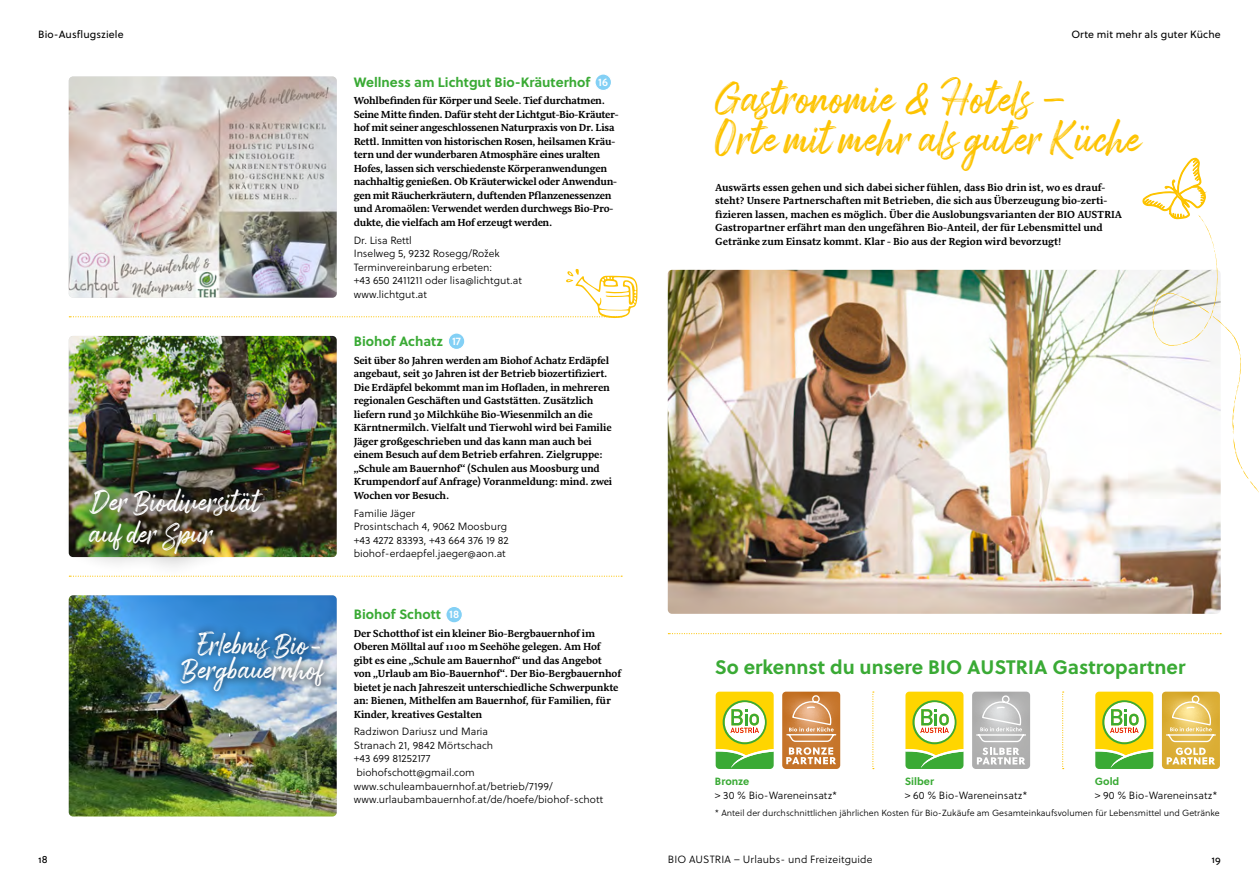
<style>
.page{position:relative;width:1259px;height:893px;background:#fff}
.page>*{position:absolute;margin:0;border:0;box-sizing:border-box;transform-origin:0 0}
.t1{font:40.65px/39.6px "Arsilon";color:#fdc300}
.t2{font:27px/31.5px "Arsilon";color:#fff}
.t3{font:700 19.5px "Soleil";color:#3aaa35}
.t4{font:700 13.5px "Soleil";color:#3aaa35}
.t5{font:10.95px "Soleil Sb";color:#fff}
.t6{font:700 10.5px/13.5px "Sirba";letter-spacing:-.015em;color:#000}
.t7{font:10.5px/13.5px "Soleil Lt";color:#000}
.t8{font:10.5px "Soleil";letter-spacing:.01em;color:#000}
.t9{font:700 10.5px "Soleil";color:#3aaa35}
.t10{font:8.85px "Soleil Lt";color:#000}
</style>
<div class="page">
<svg style="left:290px;top:576px;width:332px;height:1px"></svg>
<img style="left:69px;top:77px;width:268px;height:191px">
<div style="left:595px;top:74px;width:16px;height:17px;background:#83d0f5;border-radius:50%"></div>
<div style="left:594px;top:73px;width:18px;height:18px;border:1px solid #fff;border-radius:50%"></div>
<img style="left:69px;top:336px;width:268px;height:221px">
<div style="left:62px;top:462px;width:228px;height:118px;background:#000;opacity:.47"></div>
<div style="left:448px;top:333px;width:17px;height:16px;background:#83d0f5;border-radius:50%"></div>
<div style="left:448px;top:332px;width:17px;height:18px;border:1px solid #fff;border-radius:50%"></div>
<img style="left:69px;top:595px;width:268px;height:221px">
<div style="left:171px;top:622px;width:162px;height:79px;background:#000;opacity:.4"></div>
<div style="left:446px;top:606px;width:16px;height:17px;background:#83d0f5;border-radius:50%"></div>
<div style="left:445px;top:606px;width:18px;height:17px;border:1px solid #fff;border-radius:50%"></div>
<svg style="left:69px;top:268px;width:569px;height:50px"></svg>
<svg style="left:668px;top:633px;width:553px;height:1px"></svg>
<svg style="left:715px;top:692px;width:58px;height:77px"></svg>
<svg style="left:782px;top:692px;width:58px;height:77px;background:#d4955c"></svg>
<svg style="left:1095px;top:692px;width:58px;height:77px"></svg>
<svg style="left:1162px;top:692px;width:58px;height:77px;background:#e4c160"></svg>
<svg style="left:905px;top:692px;width:58px;height:77px"></svg>
<svg style="left:972px;top:692px;width:58px;height:77px;background:#c2c2c2"></svg>
<svg style="left:872px;top:691px;width:2px;height:78px"></svg>
<svg style="left:1062px;top:691px;width:1px;height:78px"></svg>
<img style="left:668px;top:270px;width:552px;height:344px">
<svg style="left:1142px;top:158px;width:117px;height:371px"></svg>
<p class="t8" style="left:38px;top:26px;width:87px">Bio-Ausflugsziele</p>
<h2 class="t2" style="left:89px;top:485px;width:172px">Der Biodiversität auf der Spur</h2>
<p class="t8" style="left:38px;top:852px;width:11px">18</p>
<h2 class="t2" style="left:180px;top:631px;width:145px;line-height:25.5px;text-align:right">Erlebnis Bio-<br>Bergbauernhof</h2>
<p class="t4" style="left:354px;top:71px;width:238px">Wellness am Lichtgut Bio-Kräuterhof</p>
<p class="t6" style="left:354px;top:94px;width:266px">Wohlbefinden für Körper und Seele. Tief durchatmen.<br>Seine Mitte finden. Dafür steht der Lichtgut-Bio-Kräuter&shy;hof mit seiner angeschlossenen Naturpraxis von Dr. Lisa Rettl. Inmitten von historischen Rosen, heilsamen Kräu&shy;tern und der wunderbaren Atmosphäre eines uralten Hofes, lassen sich verschiedenste Körperanwendungen nachhaltig genießen. Ob Kräuterwickel oder Anwendun&shy;gen mit Räucherkräutern, duftenden Pflanzenessenzen und Aromaölen: Verwendet werden durchwegs Bio-Pro&shy;dukte, die vielfach am Hof erzeugt werden.</p>
<p class="t7" style="left:354px;top:233px;width:170px">Dr. Lisa Rettl<br>Inselweg 5, 9232 Rosegg/Rožek<br>Terminvereinbarung erbeten:<br>+43 650 2411211 oder lisa@lichtgut.at www.lichtgut.at</p>
<p class="t5" style="left:598px;top:74px;width:11px">16</p>
<p class="t4" style="left:354px;top:331px;width:91px">Biohof Achatz</p>
<p class="t6" style="left:354px;top:354px;width:260px">Seit über 80 Jahren werden am Biohof Achatz Erdäpfel angebaut, seit 30 Jahren ist der Betrieb biozertifiziert.<br>Die Erdäpfel bekommt man im Hofladen, in mehreren regionalen Geschäften und Gaststätten. Zusätzlich liefern rund 30 Milchkühe Bio-Wiesenmilch an die Kärntnermilch. Vielfalt und Tierwohl wird bei Familie Jäger großgeschrieben und das kann man auch bei einem Besuch auf dem Betrieb erfahren. Zielgruppe: „Schule am Bauernhof“ (Schulen aus Moosburg und Krumpendorf auf Anfrage) Voranmeldung: mind. zwei Wochen vor Besuch.</p>
<p class="t7" style="left:354px;top:506px;width:156px">Familie Jäger<br>Prosintschach 4, 9062 Moosburg +43 4272 83393, +43 664 376 19 82 biohof-erdaepfel.jaeger@aon.at</p>
<p class="t5" style="left:452px;top:333px;width:10px">17</p>
<p class="t4" style="left:354px;top:604px;width:89px">Biohof Schott</p>
<p class="t6" style="left:354px;top:627px;width:270px">Der Schotthof ist ein kleiner Bio-Bergbauernhof im Oberen Mölltal auf 1100 m Seehöhe gelegen. Am Hof gibt es eine „Schule am Bauernhof“ und das Angebot von „Urlaub am Bio-Bauernhof“. Der Bio-Bergbauernhof bietet je nach Jahreszeit unterschiedliche Schwerpunkte an: Bienen, Mithelfen am Bauernhof, für Familien, für Kinder, kreatives Gestalten</p>
<p class="t7" style="left:354px;top:725px;width:251px">Radziwon Dariusz und Maria<br>Stranach 21, 9842 Mörtschach<br>+43 699 81252177<br>biohofschott@gmail.com www.schuleambauernhof.at/betrieb/7199/ www.urlaubambauernhof.at/de/hoefe/biohof-schott</p>
<p class="t5" style="left:449px;top:606px;width:11px">18</p>
<p class="t8" style="left:1071px;top:26px;width:151px">Orte mit mehr als guter Küche</p>
<h1 class="t1" style="left:715px;top:77px;width:427px">Gastronomie &amp; Hotels –<br>Orte mit mehr als guter Küche</h1>
<p class="t6" style="left:715px;top:181px;width:408px">Auswärts essen gehen und sich dabei sicher fühlen, dass Bio drin ist, wo es drauf&shy;steht? Unsere Partnerschaften mit Betrieben, die sich aus Überzeugung bio-zerti&shy;fizieren lassen, machen es möglich. Über die Auslobungsvarianten der BIO AUSTRIA Gastropartner erfährt man den ungefähren Bio-Anteil, der für Lebensmittel und Getränke zum Einsatz kommt. Klar - Bio aus der Region wird bevorzugt!</p>
<h3 class="t3" style="left:715px;top:652px;width:472px">So erkennst du unsere BIO AUSTRIA Gastropartner</h3>
<p class="t9" style="left:905px;top:773px;width:31px">Silber</p>
<p class="t7" style="left:905px;top:788px;width:124px">&gt; 60 % Bio-Wareneinsatz*</p>
<p class="t9" style="left:1095px;top:773px;width:26px">Gold</p>
<p class="t7" style="left:1095px;top:788px;width:124px">&gt; 90 % Bio-Wareneinsatz*</p>
<p class="t9" style="left:715px;top:773px;width:36px">Bronze</p>
<p class="t7" style="left:715px;top:788px;width:124px">&gt; 30 % Bio-Wareneinsatz*</p>
<p class="t10" style="left:715px;top:807px;width:506px">* Anteil der durchschnittlichen jährlichen Kosten für Bio-Zukäufe am Gesamteinkaufsvolumen für Lebensmittel und Getränke</p>
<p class="t7" style="left:668px;top:853px;width:206px">BIO AUSTRIA – Urlaubs- und Freizeitguide</p>
<p class="t8" style="left:1211px;top:852px;width:11px">19</p>
</div>
